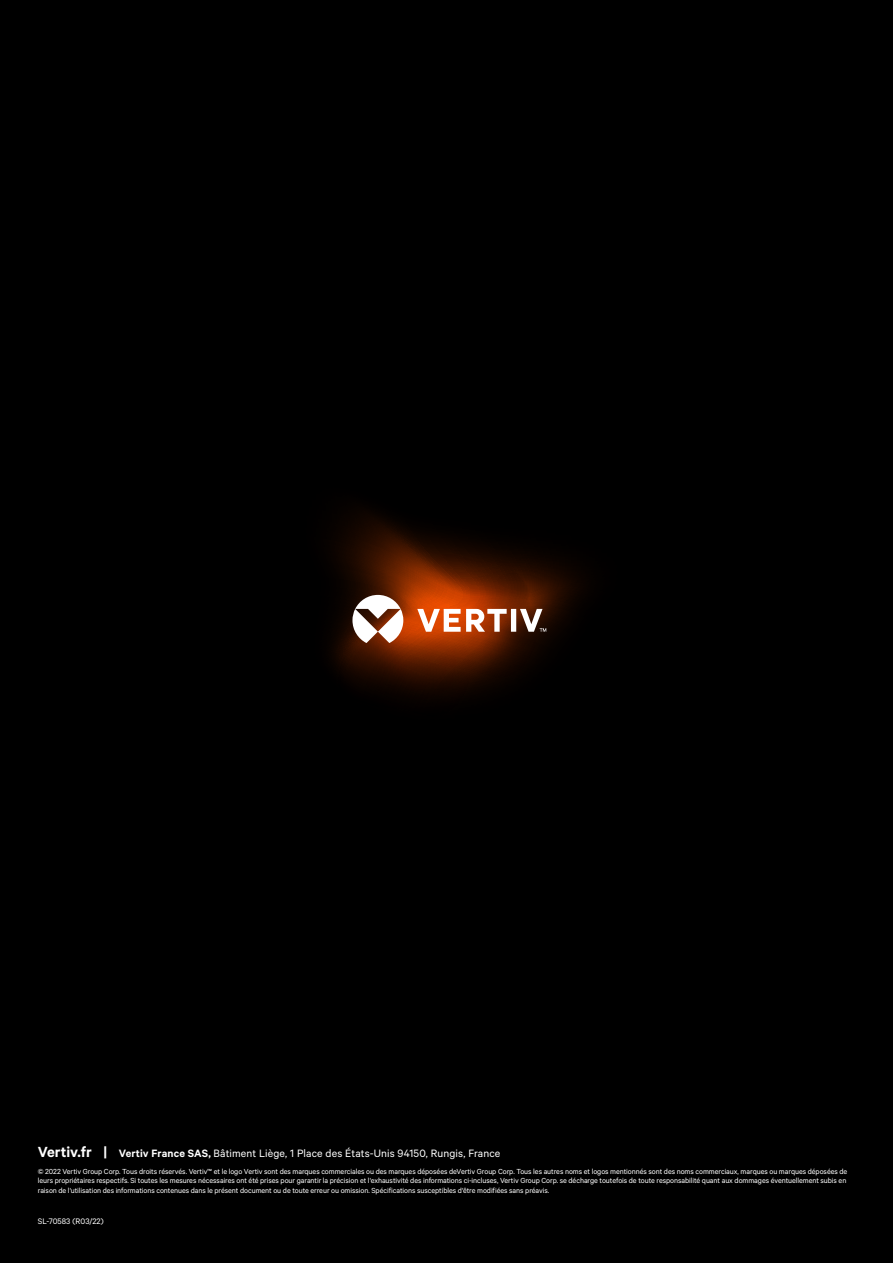
<style>
.page{position:relative;width:893px;height:1263px;background:#000}
.page>*{position:absolute;margin:0;border:0;box-sizing:border-box;transform-origin:0 0}
.t1{font:12px "Calibre";letter-spacing:.01em;color:#fff}
.t2{font:9px "Calibre";color:#fff}
.t3{font:8.25px/9.8px "Calibre";letter-spacing:-.005em;color:#fff;text-align:justify}
.s1{font-weight:600;font-size:16.5px}
.s2{font-weight:600}
</style>
<div class="page">
<svg style="left:330px;top:509px;width:256px;height:159px"></svg>
<svg style="left:337px;top:554px;width:209px;height:146px"></svg>
<h1 class="t1" style="left:38px;top:1146px;width:464px"><span class="s1">Vertiv.fr |</span> <span class="s2">Vertiv France SAS,</span> Bâtiment Liège, 1 Place des États-Unis 94150, Rungis, France</h1>
<p class="t3" style="left:38px;top:1166px;width:811px">© 2022 Vertiv Group Corp. Tous droits réservés. Vertiv™ et le logo Vertiv sont des marques commerciales ou des marques déposées deVertiv Group Corp. Tous les autres noms et logos mentionnés sont des noms commerciaux, marques ou marques déposées de leurs propriétaires respectifs. Si toutes les mesures nécessaires ont été prises pour garantir la précision et l'exhaustivité des informations ci-incluses, Vertiv Group Corp. se décharge toutefois de toute responsabilité quant aux dommages éventuellement subis en raison de l'utilisation des informations contenues dans le présent document ou de toute erreur ou omission. Spécifications susceptibles d'être modifiées sans préavis.</p>
<p class="t2" style="left:38px;top:1216px;width:67px">SL-70583 (R03/22)</p>
</div>
